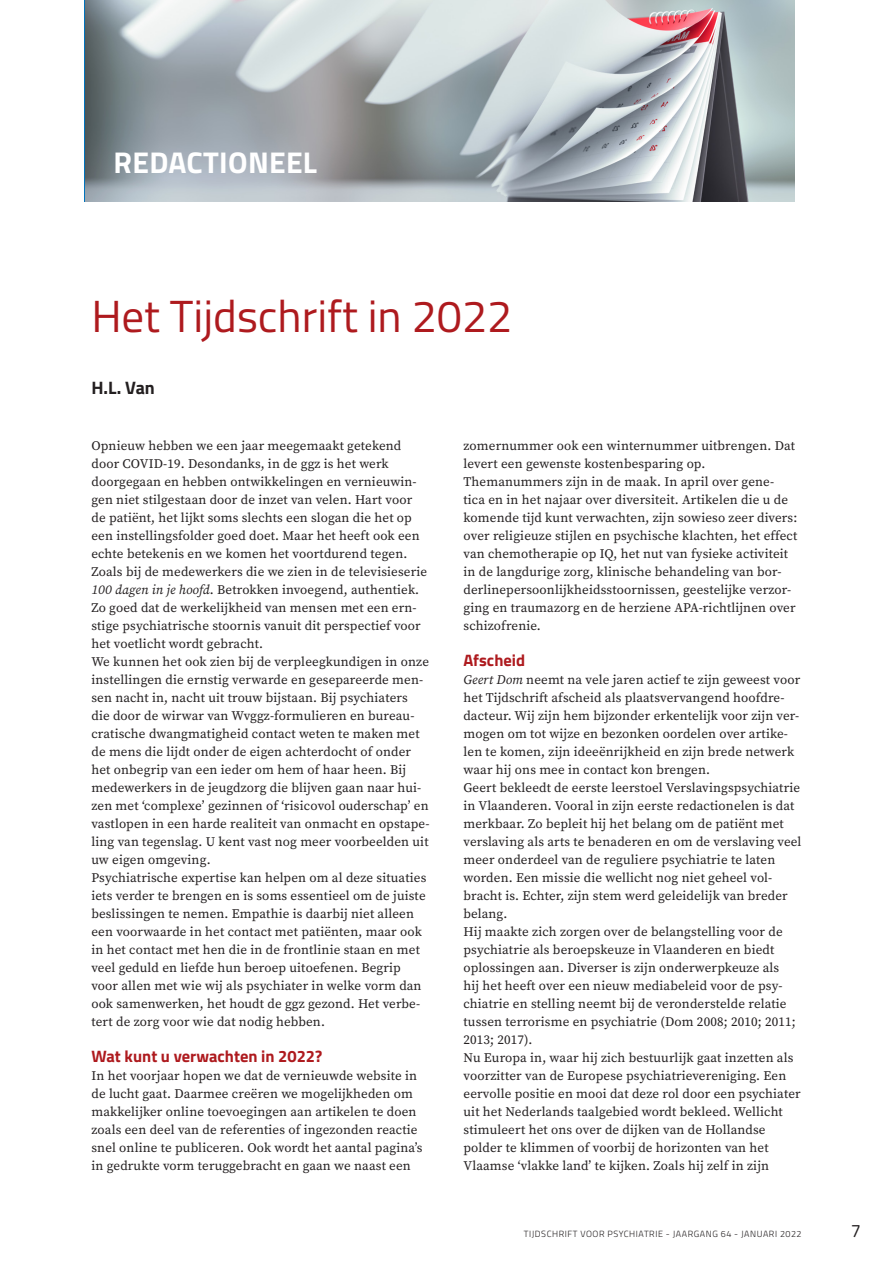
<style>
.page{position:relative;width:893px;height:1263px;background:#fff}
.page>*{position:absolute;margin:0;border:0;box-sizing:border-box;transform-origin:0 0}
.tvp_title_nld{font:45px "Titillium Web";color:#ae1a1e}
.Rubrieksnaam{font:700 30px "Titillium Web";letter-spacing:.01em;color:#fff}
.tvp_authors_nld{font:700 18px "Titillium Web";color:#231f20}
.t1{font:18px "Titillium Web";color:#231f20}
.k2{font:700 16.5px "Titillium Web";color:#ae1a1e}
.standaard{font:13.2px/18px "Source Serif Variable";letter-spacing:.01em;color:#231f20}
.t2{font:300 9px "Titillium Web";letter-spacing:.06em;color:#231f20}
.s1{font-style:italic}
</style>
<div class="page">
<img style="left:85px;top:0;width:709px;height:202px">
<p class="Rubrieksnaam" style="left:114px;top:140px;width:205px">REDACTIONEEL</p>
<p class="tvp_title_nld" style="left:91px;top:283px;width:423px">Het Tijdschrift in 2022</p>
<p class="tvp_authors_nld" style="left:91px;top:374px;width:65px">H.L. Van</p>
<p class="standaard" style="left:91px;top:437px;width:337px">Opnieuw hebben we een jaar meegemaakt getekend door COVID-19. Desondanks, in de ggz is het werk doorgegaan en hebben ontwikkelingen en vernieuwin&shy;gen niet stilgestaan door de inzet van velen. Hart voor de patiënt, het lijkt soms slechts een slogan die het op een instellingsfolder goed doet. Maar het heeft ook een echte betekenis en we komen het voortdurend tegen.<br>Zoals bij de medewerkers die we zien in de televisieserie <span class="s1">100 dagen in je hoofd</span>. Betrokken invoegend, authentiek.<br>Zo goed dat de werkelijkheid van mensen met een ern&shy;stige psychiatrische stoornis vanuit dit perspectief voor het voetlicht wordt gebracht.</p>
<p class="standaard" style="left:91px;top:653px;width:340px">We kunnen het ook zien bij de verpleegkundigen in onze instellingen die ernstig verwarde en gesepareerde men&shy;sen nacht in, nacht uit trouw bijstaan. Bij psychiaters<br>die door de wirwar van Wvggz-formulieren en bureau&shy;cratische dwangmatigheid contact weten te maken met de mens die lijdt onder de eigen achterdocht of onder het onbegrip van een ieder om hem of haar heen. Bij medewerkers in de jeugdzorg die blijven gaan naar hui&shy;zen met ‘complexe’ gezinnen of ‘risicovol ouderschap’ en vastlopen in een harde realiteit van onmacht en opstape&shy;ling van tegenslag. U kent vast nog meer voorbeelden uit uw eigen omgeving.</p>
<p class="standaard" style="left:91px;top:869px;width:336px">Psychiatrische expertise kan helpen om al deze situaties iets verder te brengen en is soms essentieel om de juiste beslissingen te nemen. Empathie is daarbij niet alleen een voorwaarde in het contact met patiënten, maar ook in het contact met hen die in de frontlinie staan en met veel geduld en liefde hun beroep uitoefenen. Begrip voor allen met wie wij als psychiater in welke vorm dan ook samenwerken, het houdt de ggz gezond. Het verbe&shy;tert de zorg voor wie dat nodig hebben.</p>
<p class="k2" style="left:91px;top:1044px;width:232px">Wat kunt u verwachten in 2022?</p>
<p class="standaard" style="left:91px;top:1067px;width:333px">In het voorjaar hopen we dat de vernieuwde website in de lucht gaat. Daarmee creëren we mogelijkheden om makkelijker online toevoegingen aan artikelen te doen zoals een deel van de referenties of ingezonden reactie snel online te publiceren. Ook wordt het aantal pagina’s in gedrukte vorm teruggebracht en gaan we naast een</p>
<p class="standaard" style="left:463px;top:437px;width:333px">zomernummer ook een winternummer uitbrengen. Dat levert een gewenste kostenbesparing op.</p>
<p class="standaard" style="left:463px;top:473px;width:335px">Themanummers zijn in de maak. In april over gene&shy;tica en in het najaar over diversiteit. Artikelen die u de komende tijd kunt verwachten, zijn sowieso zeer divers: over religieuze stijlen en psychische klachten, het effect van chemotherapie op IQ, het nut van fysieke activiteit in de langdurige zorg, klinische behandeling van bor&shy;derlinepersoonlijkheidsstoornissen, geestelijke verzor&shy;ging en traumazorg en de herziene APA-richtlijnen over schizofrenie.</p>
<p class="k2" style="left:463px;top:648px;width:63px">Afscheid</p>
<p class="standaard" style="left:463px;top:671px;width:338px"><span class="s1">Geert Dom</span> neemt na vele jaren actief te zijn geweest voor het Tijdschrift afscheid als plaatsvervangend hoofdre&shy;dacteur. Wij zijn hem bijzonder erkentelijk voor zijn ver&shy;mogen om tot wijze en bezonken oordelen over artike&shy;len te komen, zijn ideeënrijkheid en zijn brede netwerk waar hij ons mee in contact kon brengen.</p>
<p class="standaard" style="left:463px;top:779px;width:340px">Geert bekleedt de eerste leerstoel Verslavingspsychiatrie in Vlaanderen. Vooral in zijn eerste redactionelen is dat merkbaar. Zo bepleit hij het belang om de patiënt met verslaving als arts te benaderen en om de verslaving veel meer onderdeel van de reguliere psychiatrie te laten worden. Een missie die wellicht nog niet geheel vol&shy;bracht is. Echter, zijn stem werd geleidelijk van breder belang.</p>
<p class="standaard" style="left:463px;top:923px;width:334px">Hij maakte zich zorgen over de belangstelling voor de psychiatrie als beroepskeuze in Vlaanderen en biedt oplossingen aan. Diverser is zijn onderwerpkeuze als hij het heeft over een nieuw mediabeleid voor de psy&shy;chiatrie en stelling neemt bij de veronderstelde relatie tussen terrorisme en psychiatrie (Dom 2008; 2010; 2011; 2013; 2017).</p>
<p class="standaard" style="left:463px;top:1049px;width:339px">Nu Europa in, waar hij zich bestuurlijk gaat inzetten als voorzitter van de Europese psychiatrievereniging. Een eervolle positie en mooi dat deze rol door een psychiater uit het Nederlands taalgebied wordt bekleed. Wellicht stimuleert het ons over de dijken van de Hollandse polder te klimmen of voorbij de horizonten van het Vlaamse ‘vlakke land’ te kijken. Zoals hij zelf in zijn</p>
<p class="t2" style="left:524px;top:1228px;width:279px">TIJDSCHRIFT VOOR PSYCHIATRIE - JAARGANG 64 - JANUARI 2022</p>
<h3 class="t1" style="left:851px;top:1218px;width:12px">7</h3>
</div>
